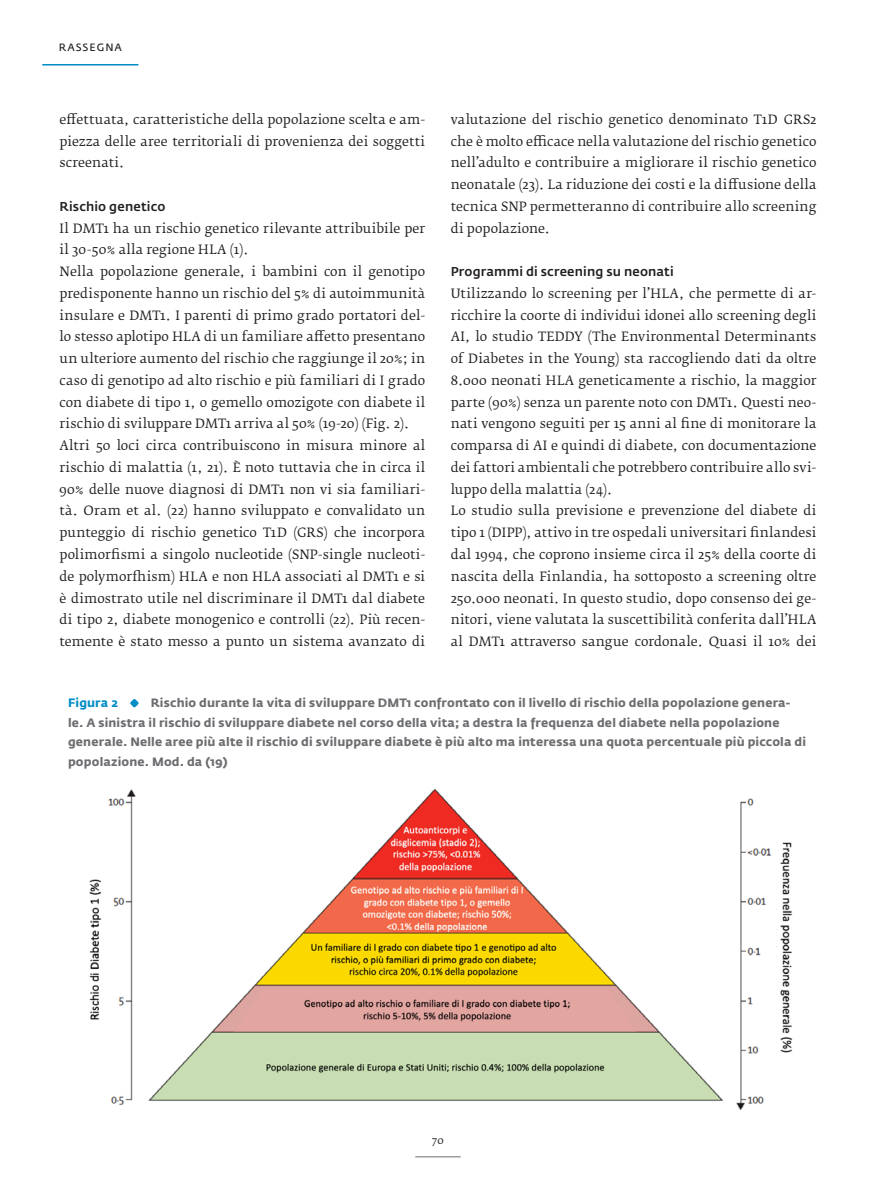
<style>
.page{position:relative;width:893px;height:1191px;background:#fff}
.page>*{position:absolute;margin:0;border:0;box-sizing:border-box;transform-origin:0 0}
.t1{font:12.75px/21.8px "Fedra Serif B Pro";letter-spacing:.015em;color:#231f20;text-align:justify}
.t2{font:500 12.75px "Fedra Sans Std";letter-spacing:.01em;color:#231f20}
.t3{font:700 12px/19.5px "Fedra Sans Std";letter-spacing:.015em;color:#6c6d70}
.t4{font:700 12px "Fedra Sans Std";letter-spacing:.015em;color:#008cc5}
.t5{font:10.5px "Fedra Sans Std";letter-spacing:.1em;color:#231f20}
.t6{font:10.5px "Fedra Serif B Pro";color:#231f20}
</style>
<div class="page">
<hr style="left:415px;top:1156px;width:46px;height:1px;background:#6c6d70">
<hr style="left:42px;top:64px;width:96px;height:1px;background:#008cc5">
<svg style="left:130px;top:699px;width:9px;height:8px"></svg>
<img style="left:89px;top:789px;width:704px;height:321px">
<p class="t5" style="left:59px;top:41px;width:65px">RASSEGNA</p>
<p class="t1" style="left:60px;top:108px;width:367px">effettuata, caratteristiche della popolazione scelta e am&shy;piezza delle aree territoriali di provenienza dei soggetti screenati.</p>
<p class="t2" style="left:60px;top:198px;width:107px">Rischio genetico</p>
<p class="t1" style="left:60px;top:217px;width:367px;text-align:left">Il DMT1 ha un rischio genetico rilevante attribuibile per il 30-50% alla regione HLA (1).<br>Nella popolazione generale, i bambini con il genotipo predisponente hanno un rischio del 5% di autoimmunità insulare e DMT1. I parenti di primo grado portatori del&shy;lo stesso aplotipo HLA di un familiare affetto presentano un ulteriore aumento del rischio che raggiunge il 20%; in caso di genotipo ad alto rischio e più familiari di I grado con diabete di tipo 1, o gemello omozigote con diabete il rischio di sviluppare DMT1 arriva al 50% (19-20) (Fig. 2).<br>Altri 50 loci circa contribuiscono in misura minore al rischio di malattia (1, 21). È noto tuttavia che in circa il 90% delle nuove diagnosi di DMT1 non vi sia familiari&shy;tà. Oram et al. (22) hanno sviluppato e convalidato un punteggio di rischio genetico T1D (GRS) che incorpora polimorfismi a singolo nucleotide (SNP-single nucleoti&shy;de polymorfhism) HLA e non HLA associati al DMT1 e si è dimostrato utile nel discriminare il DMT1 dal diabete di tipo 2, diabete monogenico e controlli (22). Più recen&shy;temente è stato messo a punto un sistema avanzato di</p>
<p class="t1" style="left:451px;top:108px;width:367px">valutazione del rischio genetico denominato T1D GRS2 che è molto efficace nella valutazione del rischio genetico nell’adulto e contribuire a migliorare il rischio genetico neonatale (23). La riduzione dei costi e la diffusione della tecnica SNP permetteranno di contribuire allo screening di popolazione.</p>
<p class="t2" style="left:451px;top:264px;width:225px">Programmi di screening su neonati</p>
<p class="t1" style="left:451px;top:282px;width:367px;text-align:left">Utilizzando lo screening per l’HLA, che permette di ar&shy;ricchire la coorte di individui idonei allo screening degli AI, lo studio TEDDY (The Environmental Determinants of Diabetes in the Young) sta raccogliendo dati da oltre 8.000 neonati HLA geneticamente a rischio, la maggior parte (90%) senza un parente noto con DMT1. Questi neo&shy;nati vengono seguiti per 15 anni al fine di monitorare la comparsa di AI e quindi di diabete, con documentazione dei fattori ambientali che potrebbero contribuire allo svi&shy;luppo della malattia (24).<br>Lo studio sulla previsione e prevenzione del diabete di tipo 1 (DIPP), attivo in tre ospedali universitari finlandesi dal 1994, che coprono insieme circa il 25% della coorte di nascita della Finlandia, ha sottoposto a screening oltre 250.000 neonati. In questo studio, dopo consenso dei ge&shy;nitori, viene valutata la suscettibilità conferita dall’HLA al DMT1 attraverso sangue cordonale. Quasi il 10% dei</p>
<p class="t3" style="left:68px;top:693px;width:739px;text-indent:83px">Rischio durante la vita di sviluppare DMT1 confrontato con il livello di rischio della popolazione genera&shy;le. A sinistra il rischio di sviluppare diabete nel corso della vita; a destra la frequenza del diabete nella popolazione generale. Nelle aree più alte il rischio di sviluppare diabete è più alto ma interessa una quota percentuale più piccola di popolazione. Mod. da (19)</p>
<p class="t4" style="left:68px;top:695px;width:52px">Figura 2</p>
<p class="t6" style="left:432px;top:1133px;width:13px">70</p>
</div>
